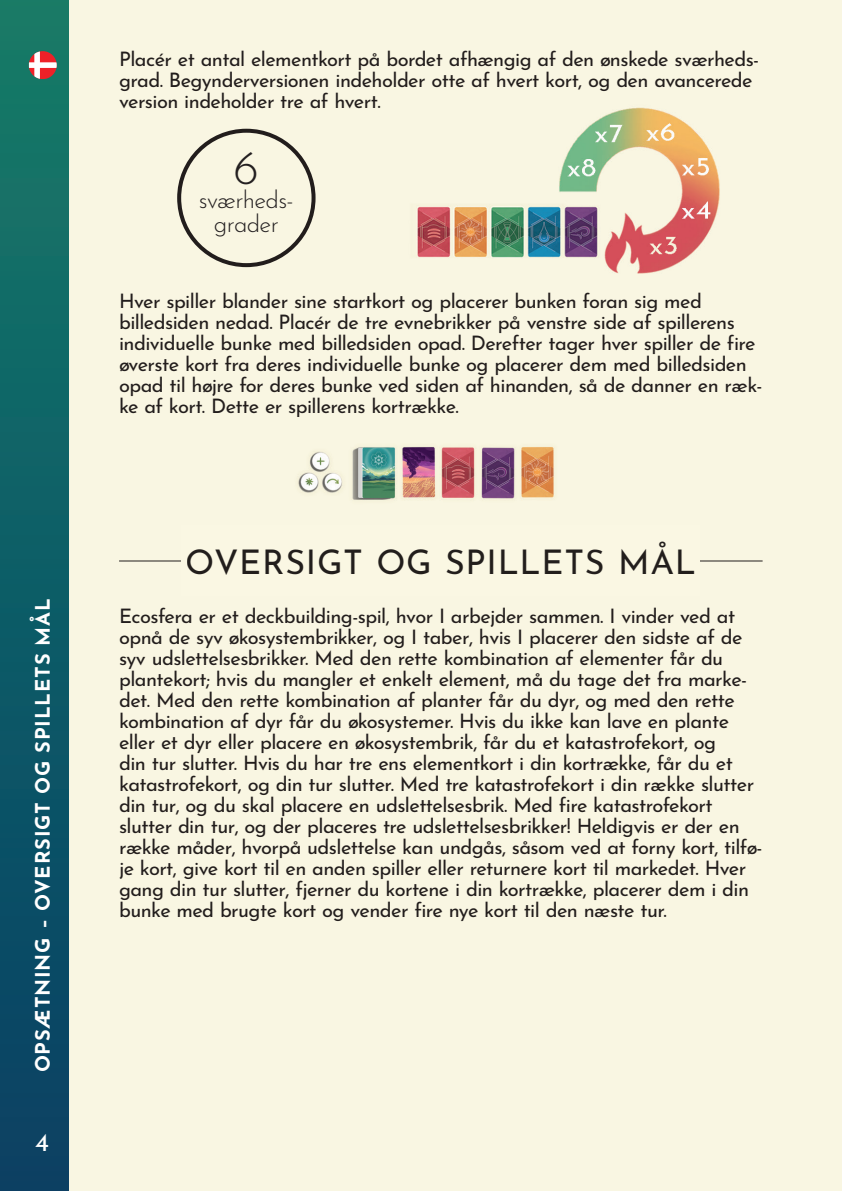
<style>
.page{position:relative;width:842px;height:1191px;background:#fff}
.page>*{position:absolute;margin:0;border:0;box-sizing:border-box;transform-origin:0 0}
.TXT{font:300 48px "Josefin Sans";color:#231f20}
.t1{font:34px "Josefin Sans";letter-spacing:.02em;color:#231f20}
.t2{font:26px "Josefin Sans";color:#fff}
.TXT-2{font:300 24px/24px "Josefin Sans";letter-spacing:-.03em;color:#231f20;text-align:center}
.t3{font:20px/21px "Josefin Sans";letter-spacing:-.03em;color:#231f20}
.t4{font:700 20px "Josefin Sans";letter-spacing:.04em;color:#fff}
</style>
<div class="page">
<div style="left:68px;top:0;width:774px;height:1191px;background:#f9f6e2"></div>
<div style="left:0;top:0;width:68px;height:1191px;background:linear-gradient(to bottom,#157b67,#083f64)"></div>
<div style="left:177px;top:129px;width:139px;height:138px;border:4px solid #231f20;border-radius:50%"></div>
<svg style="left:29px;top:51px;width:28px;height:28px"></svg>
<hr style="left:119px;top:560px;width:644px;height:1px;background:#231f20">
<div style="left:181px;top:525px;width:519px;height:71px;background:#faf7e3"></div>
<p class="t4" style="left:25px;top:1072px;width:475px;rotate:-90deg">OPSÆTNING – OVERSIGT OG SPILLETS MÅL</p>
<h3 class="t2" style="left:35px;top:1120px;width:15px">4</h3>
<p class="t3" style="left:119px;top:46px;width:642px">Placér et antal elementkort på bordet afhængig af den ønskede sværheds&shy;grad. Begynderversionen indeholder otte af hvert kort, og den avancerede version indeholder tre af hvert.</p>
<p class="TXT" style="left:234px;top:130px;width:27px">6</p>
<p class="TXT-2" style="left:199px;top:186px;width:96px">sværheds&shy;grader</p>
<p class="t3" style="left:119px;top:288px;width:645px">Hver spiller blander sine startkort og placerer bunken foran sig med billedsiden nedad. Placér de tre evnebrikker på venstre side af spillerens individuelle bunke med billedsiden opad. Derefter tager hver spiller de fire øverste kort fra deres individuelle bunke og placerer dem med billedsiden opad til højre for deres bunke ved siden af hinanden, så de danner en ræk&shy;ke af kort. Dette er spillerens kortrække.</p>
<h2 class="t1" style="left:186px;top:533px;width:512px">OVERSIGT OG SPILLETS MÅL</h2>
<p class="t3" style="left:119px;top:603px;width:645px">Ecosfera er et deckbuilding-spil, hvor I arbejder sammen. I vinder ved at opnå de syv økosystembrikker, og I taber, hvis I placerer den sidste af de syv udslettelsesbrikker. Med den rette kombination af elementer får du plantekort; hvis du mangler et enkelt element, må du tage det fra marke&shy;det. Med den rette kombination af planter får du dyr, og med den rette kombination af dyr får du økosystemer. Hvis du ikke kan lave en plante eller et dyr eller placere en økosystembrik, får du et katastrofekort, og<br>din tur slutter. Hvis du har tre ens elementkort i din kortrække, får du et katastrofekort, og din tur slutter. Med tre katastrofekort i din række slutter din tur, og du skal placere en udslettelsesbrik. Med fire katastrofekort slutter din tur, og der placeres tre udslettelsesbrikker! Heldigvis er der en række måder, hvorpå udslettelse kan undgås, såsom ved at forny kort, tilfø&shy;je kort, give kort til en anden spiller eller returnere kort til markedet. Hver gang din tur slutter, fjerner du kortene i din kortrække, placerer dem i din bunke med brugte kort og vender fire nye kort til den næste tur.</p>
</div>
